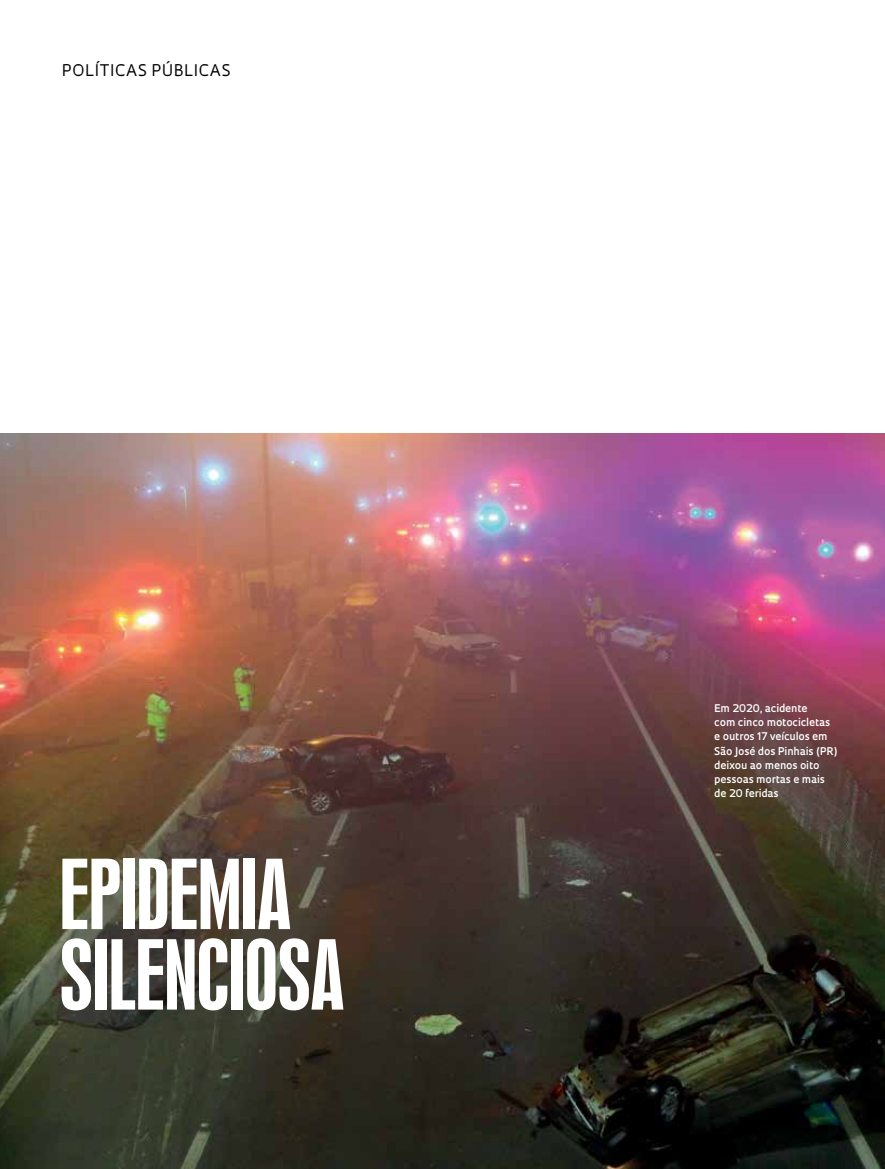
<style>
.page{position:relative;width:885px;height:1169px;background:#fff}
.page>*{position:absolute;margin:0;border:0;box-sizing:border-box;transform-origin:0 0}
.t1{font:90px/80.4px "Swiss 924 BT Regular B";letter-spacing:-.01em;color:#fff}
.t2{font:15.6px "Oculum";letter-spacing:.035em;color:#000}
.t3{font:600 10.35px/14.1px "Oculum";color:#fff}
</style>
<div class="page">
<img style="left:0;top:434px;width:885px;height:734px">
<h2 class="t2" style="left:62px;top:60px;width:170px">POLÍTICAS PÚBLICAS</h2>
<h1 class="t1" style="left:60px;top:855px;width:286px">EPIDEMIA<br>SILENCIOSA</h1>
<p class="t3" style="left:714px;top:700px;width:124px">Em 2020, acidente<br>com cinco motocicletas e outros 17 veículos em<br>São José dos Pinhais (PR) deixou ao menos oito pessoas mortas e mais de 20 feridas</p>
</div>
